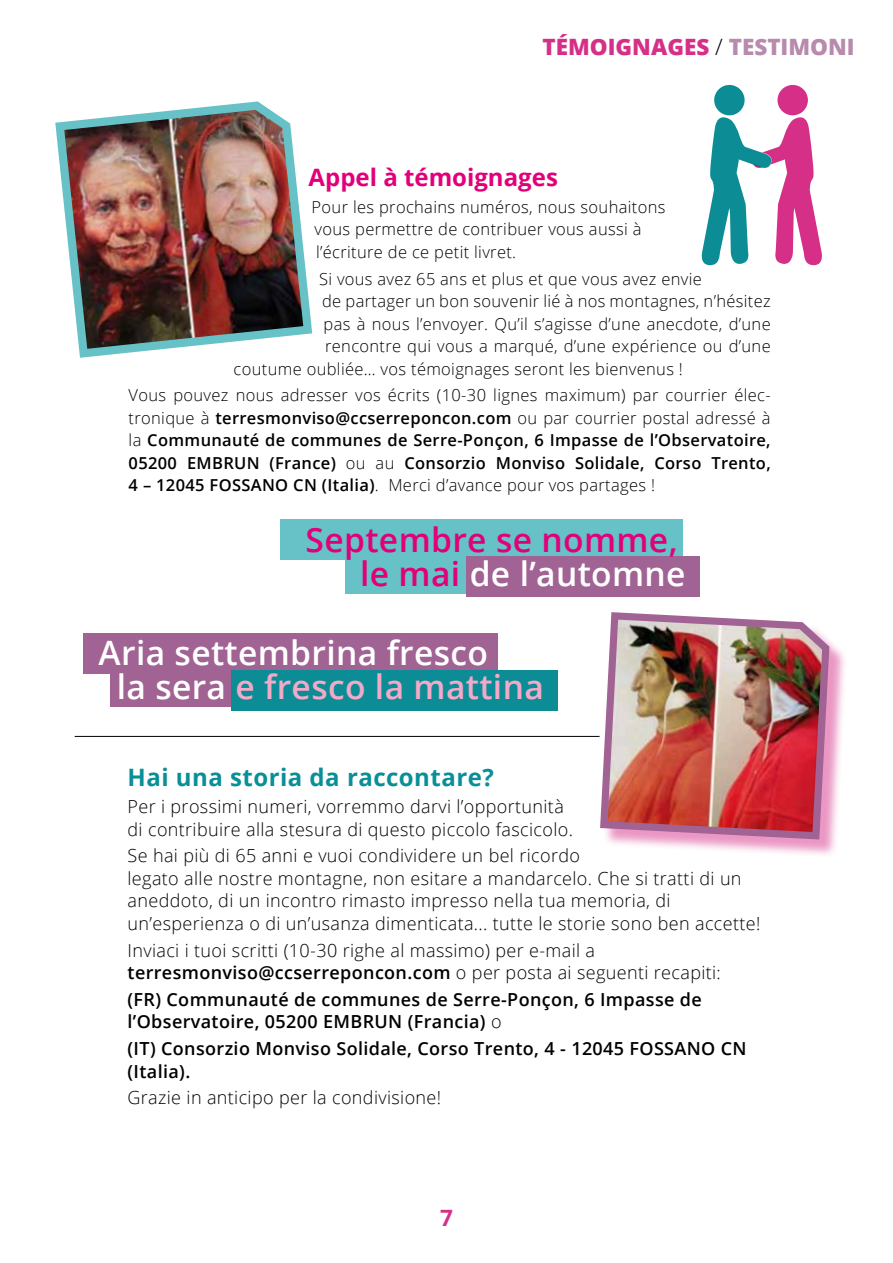
<style>
.page{position:relative;width:893px;height:1263px;background:#fff}
.page>*{position:absolute;margin:0;border:0;box-sizing:border-box;transform-origin:0 0}
.t1{font:600 33.6px/34.2px "Open Sans";letter-spacing:.01em;color:#fff}
.t2{font:600 33.6px/34.2px "Open Sans";letter-spacing:.01em;color:#e2007a;text-align:right}
.t3{font:700 24px "Open Sans";letter-spacing:.02em;color:#088f98}
.t4{font:700 24px "Open Sans";color:#e2007a}
.t5{font:800 22.5px "Open Sans";color:#d62f87}
.t6{font:700 22.5px "Open Sans";color:#d62f87}
.t7{font:300 18px/22.5px "Open Sans";letter-spacing:.02em;color:#000}
.t8{font:600 18px/22.5px "Open Sans";letter-spacing:.02em;color:#000}
.t9{font:300 16.5px/22.5px "Open Sans";letter-spacing:.02em;color:#000}
.t10{font:600 16.5px/22.5px "Open Sans";letter-spacing:.02em;color:#000;text-align:justify}
.s1{font-weight:300;color:#000}
.s2{color:#b78aae}
.s3{font-weight:300}
.s4{color:#fff}
.s5{color:#f2aac8}
.s6{font-weight:600}
</style>
<div class="page">
<img style="left:55px;top:101px;width:258px;height:257px">
<div style="left:603px;top:615px;width:244px;height:243px;background:#d62f87;opacity:.5"></div>
<img style="left:596px;top:612px;width:237px;height:231px">
<hr style="left:75px;top:736px;width:525px;height:1px;background:#000">
<div style="left:777px;top:85px;width:31px;height:31px;background:#d62f87;border-radius:50%"></div>
<div style="left:714px;top:85px;width:31px;height:31px;background:#0c8d96;border-radius:50%"></div>
<svg style="left:701px;top:117px;width:121px;height:149px"></svg>
<div style="left:281px;top:520px;width:402px;height:40px;background:#67c2c7"></div>
<div style="left:345px;top:553px;width:132px;height:40px;background:#67c2c7"></div>
<div style="left:466px;top:557px;width:234px;height:40px;background:#a16294"></div>
<div style="left:83px;top:633px;width:415px;height:40px;background:#a16294"></div>
<div style="left:111px;top:666px;width:131px;height:41px;background:#a16294"></div>
<div style="left:231px;top:670px;width:326px;height:40px;background:#0c8d96"></div>
<p class="t5" style="left:542px;top:31px;width:314px">TÉMOIGNAGES <span class="s1">/</span> <span class="s2">TESTIMONI</span></p>
<h2 class="t4" style="left:309px;top:160px;width:251px">Appel à témoignages</h2>
<p class="t9" style="left:312px;top:195px;width:355px">Pour les prochains numéros, nous souhaitons vous permettre de contribuer vous aussi à l’écriture de ce petit livret.</p>
<p class="t9" style="left:319px;top:267px;width:384px">Si vous avez 65 ans et plus et que vous avez envie</p>
<p class="t9" style="left:322px;top:289px;width:450px">de partager un bon souvenir lié à nos montagnes, n’hésitez</p>
<p class="t9" style="left:324px;top:312px;width:449px">pas à nous l’envoyer. Qu’il s’agisse d’une anecdote, d’une</p>
<p class="t9" style="left:325px;top:334px;width:447px">rencontre qui vous a marqué, d’une expérience ou d’une</p>
<p class="t9" style="left:234px;top:357px;width:451px">coutume oubliée… vos témoignages seront les bienvenus !</p>
<p class="t10" style="left:129px;top:384px;width:644px"><span class="s3">Vous pouvez nous adresser vos écrits (10-30 lignes maximum) par courrier élec&shy;tronique à</span> terresmonviso@ccserreponcon.com <span class="s3">ou par courrier postal adressé à la</span> communauté de communes de serre-Ponçon, 6 impasse de l’observatoire, 05200 eMBrUN (France) <span class="s3">ou au</span> consorzio Monviso Solidale, corso trento, 4 – 12045 FoSSaNo cN (italia)<span class="s3">. Merci d’avance pour vos partages !</span></p>
<h1 class="t2" style="left:306px;top:521px;width:382px">Septembre se nomme, le mai <span class="s4">de l’automne</span></h1>
<h1 class="t1" style="left:117px;top:635px;width:429px;text-indent:-18px">aria settembrina fresco<br>la sera <span class="s5">e fresco la mattina</span></h1>
<h2 class="t3" style="left:128px;top:761px;width:368px">Hai una storia da raccontare?</h2>
<p class="t7" style="left:128px;top:795px;width:447px">Per i prossimi numeri, vorremmo darvi l’opportunità di contribuire alla stesura di questo piccolo fascicolo.</p>
<p class="t7" style="left:128px;top:844px;width:634px">Se hai più di 65 anni e vuoi condividere un bel ricordo<br>legato alle nostre montagne, non esitare a mandarcelo. Che si tratti di un aneddoto, di un incontro rimasto impresso nella tua memoria, di un’esperienza o di un’usanza dimenticata... tutte le storie sono ben accette!</p>
<p class="t7" style="left:128px;top:938px;width:595px">Inviaci i tuoi scritti (10-30 righe al massimo) per e-mail a <span class="s6">terresmonviso@ccserreponcon.com</span> o per posta ai seguenti recapiti:</p>
<p class="t8" style="left:128px;top:988px;width:576px">(fr) communauté de communes de serre-Ponçon, 6 impasse de l’observatoire, 05200 eMBrUN (Francia) <span class="s3">o</span></p>
<p class="t8" style="left:128px;top:1037px;width:621px">(it) consorzio Monviso Solidale, corso trento, 4 - 12045 FoSSaNo cN (italia).</p>
<p class="t7" style="left:128px;top:1086px;width:315px">Grazie in anticipo per la condivisione!</p>
<p class="t6" style="left:440px;top:1202px;width:14px">7</p>
</div>
